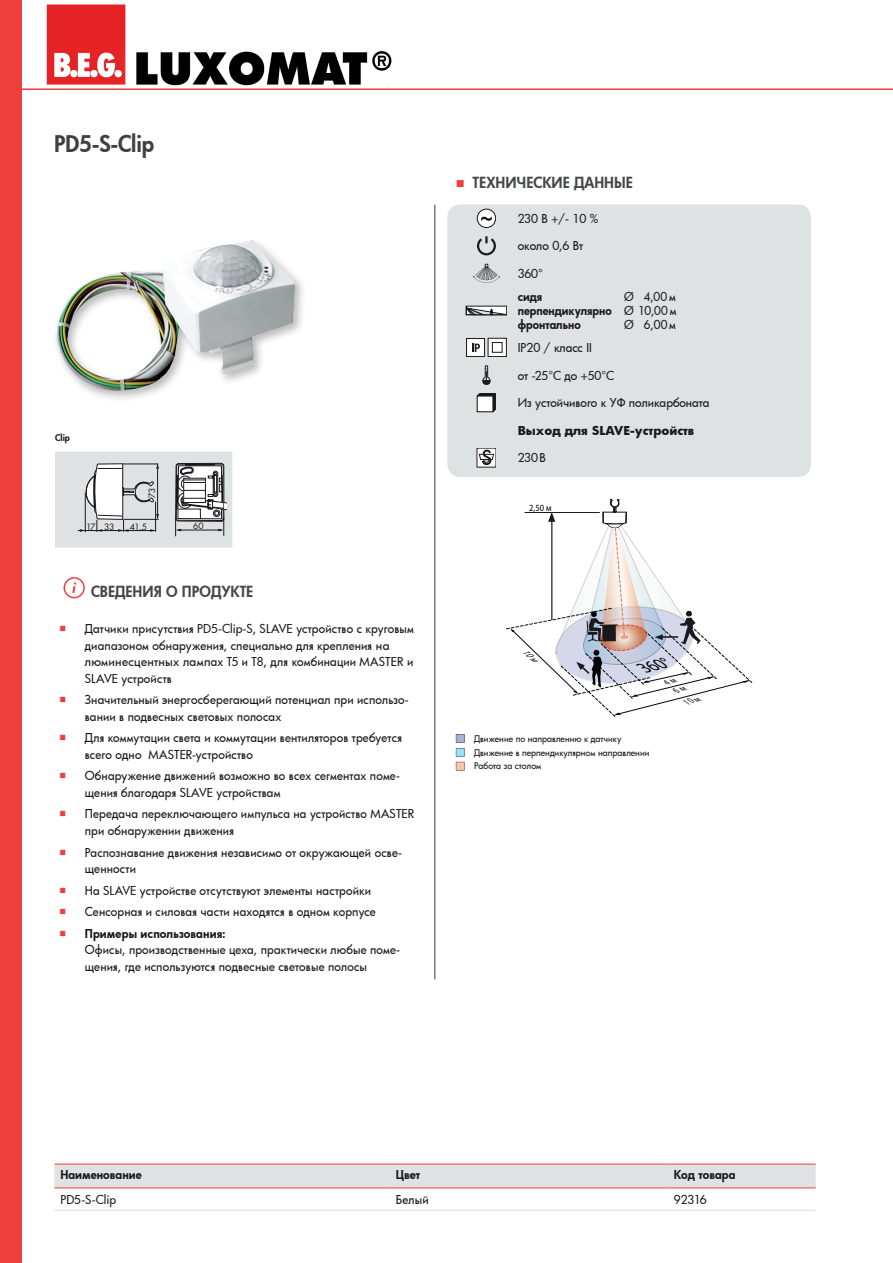
<style>
.page{position:relative;width:893px;height:1263px;background:#fff}
.page>*{position:absolute;margin:0;border:0;box-sizing:border-box;transform-origin:0 0}
.t1{font:800 22.5px "Futura";color:#404040}
.t2{font:italic 16.35px "Frutiger";color:#000004}
.t3{font:800 15px "Futura";color:#44484b}
.Absatzformat_3{font:500 12px/16.5px "Futura";letter-spacing:.015em;color:#19181c}
.t4{font:800 12px/14.4px "Futura";color:#19181c;text-align:justify}
.t5{font:700 12px "Futura";color:#19181c}
.t6{font:9.45px "Frutiger";color:#000004;scale:.9 1}
.t7{font:500 9px/13.8px "Futura";color:#19181c}
.t8{font:800 9px "Futura";color:#19181c}
.t9{font:8.55px "Futura";letter-spacing:-.035em;color:#19181c}
.s1{font-family:"Minion Pro";font-weight:400;font-size:18px;color:#ee3f3c}
.s2{font-weight:800}
.s3{color:#ee3f3c}
.s4{font-weight:500}
</style>
<div class="page">
<div style="left:0;top:0;width:21px;height:1263px;background:#ee3f3c"></div>
<hr style="left:5px;top:88px;width:888px;height:2px;background:#ee3f3c">
<div style="left:447px;top:205px;width:364px;height:272px;background:#dfe2e2;border-radius:13px"></div>
<div style="left:477px;top:209px;width:19px;height:19px;background:#fff;border-radius:50%"></div>
<div style="left:477px;top:209px;width:19px;height:19px;border:1px solid #19181c;border-radius:50%"></div>
<svg style="left:481px;top:216px;width:11px;height:5px"></svg>
<svg style="left:477px;top:236px;width:19px;height:19px"></svg>
<svg style="left:473px;top:264px;width:27px;height:19px"></svg>
<svg style="left:466px;top:306px;width:41px;height:9px"></svg>
<div style="left:466px;top:338px;width:19px;height:18px;background:#fff"></div>
<div style="left:466px;top:338px;width:19px;height:19px;border:1px solid #19181c"></div>
<svg style="left:472px;top:344px;width:8px;height:8px"></svg>
<svg style="left:490px;top:340px;width:15px;height:15px"></svg>
<div style="left:488px;top:338px;width:19px;height:19px;border:1px solid #19181c"></div>
<div style="left:492px;top:343px;width:10px;height:9px;background:#fff"></div>
<div style="left:492px;top:342px;width:10px;height:11px;border:1px solid #19181c"></div>
<svg style="left:483px;top:365px;width:7px;height:19px"></svg>
<svg style="left:477px;top:393px;width:19px;height:19px"></svg>
<div style="left:477px;top:396px;width:16px;height:16px;background:#fff"></div>
<div style="left:477px;top:396px;width:16px;height:16px;border:1px solid #19181c"></div>
<svg style="left:479px;top:449px;width:15px;height:16px"></svg>
<svg style="left:456px;top:734px;width:8px;height:22px"></svg>
<svg style="left:456px;top:762px;width:8px;height:8px"></svg>
<div style="left:51px;top:237px;width:256px;height:166px;background:#19181c;opacity:.3"></div>
<img style="left:55px;top:240px;width:241px;height:154px">
<svg style="left:55px;top:452px;width:177px;height:96px"></svg>
<div style="left:64px;top:577px;width:21px;height:21px;border:2px solid #ee3f3c;border-radius:50%"></div>
<svg style="left:72px;top:582px;width:4px;height:11px"></svg>
<svg style="left:54px;top:1165px;width:762px;height:45px"></svg>
<hr style="left:54px;top:1164px;width:336px;height:1px;background:#ee3f3c">
<hr style="left:390px;top:1164px;width:278px;height:1px;background:#ee3f3c">
<hr style="left:668px;top:1164px;width:148px;height:1px;background:#ee3f3c">
<hr style="left:54px;top:1187px;width:336px;height:1px;background:#ee3f3c">
<hr style="left:390px;top:1187px;width:278px;height:1px;background:#ee3f3c">
<hr style="left:668px;top:1187px;width:148px;height:1px;background:#ee3f3c">
<hr style="left:54px;top:1210px;width:336px;height:1px;background:#d7dadb">
<hr style="left:390px;top:1210px;width:278px;height:1px;background:#d7dadb">
<hr style="left:668px;top:1210px;width:148px;height:1px;background:#d7dadb">
<hr style="left:434px;top:205px;width:2px;height:774px;background:#767a7e">
<img style="left:46px;top:4px;width:346px;height:82px">
<svg style="left:506px;top:499px;width:246px;height:218px"></svg>
<p class="t1" style="left:54px;top:129px;width:102px">PD5-S-Clip</p>
<p class="t8" style="left:55px;top:432px;width:16px">Clip</p>
<p class="t9" style="left:146px;top:498px;width:12px;rotate:-90deg">73</p>
<p class="t9" style="left:86px;top:520px;width:30px">17 33</p>
<p class="t9" style="left:193px;top:520px;width:12px">60</p>
<p class="t9" style="left:130px;top:520px;width:18px">41,5</p>
<p class="t3" style="left:91px;top:582px;width:164px">СВЕДЕНИЯ О ПРОДУКТЕ</p>
<p class="Absatzformat_3" style="left:85px;top:620px;width:331px;text-indent:-26px"><span class="s1">■</span> Датчики присутствия PD5-Clip-S, SLAVE устройство с круговым диапазоном обнаружения, специально для крепления на люминесцентных лампах T5 и T8, для комбинации MASTER и SLAVE устройств</p>
<p class="Absatzformat_3" style="left:85px;top:691px;width:326px;text-indent:-26px"><span class="s1">■</span> Значительный энергосберегающий потенциал при использо&shy;вании в подвесных световых полосах</p>
<p class="Absatzformat_3" style="left:85px;top:729px;width:319px;text-indent:-26px"><span class="s1">■</span> Для коммутации света и коммутации вентиляторов требуется всего одно MASTER-устройство</p>
<p class="Absatzformat_3" style="left:85px;top:767px;width:317px;text-indent:-26px"><span class="s1">■</span> Обнаружение движений возможно во всех сегментах поме&shy;щения благодаря SLAVE устройствам</p>
<p class="Absatzformat_3" style="left:85px;top:805px;width:331px;text-indent:-26px"><span class="s1">■</span> Передача переключающего импульса на устройство MASTER при обнаружении движения</p>
<p class="Absatzformat_3" style="left:85px;top:843px;width:319px;text-indent:-26px"><span class="s1">■</span> Распознавание движения независимо от окружающей осве&shy;щенности</p>
<p class="Absatzformat_3" style="left:59px;top:882px;width:313px"><span class="s1">■</span> На SLAVE устройстве отсутствуют элементы настройки</p>
<p class="Absatzformat_3" style="left:59px;top:903px;width:318px"><span class="s1">■</span> Сенсорная и силовая части находятся в одном корпусе</p>
<p class="Absatzformat_3" style="left:85px;top:925px;width:317px;text-indent:-26px"><span class="s1">■</span> <span class="s2">Примеры использования:<br></span>Офисы, производственные цеха, практически любые поме&shy;щения, где используются подвесные световые полосы</p>
<p class="t3" style="left:456px;top:172px;width:179px"><span class="s3">■</span> ТЕХНИЧЕСКИЕ ДАННЫЕ</p>
<p class="Absatzformat_3" style="left:518px;top:210px;width:82px">230 В +/- 10 %</p>
<p class="Absatzformat_3" style="left:518px;top:238px;width:67px">около 0,6 Вт</p>
<p class="Absatzformat_3" style="left:518px;top:262px;width:27px;line-height:22.6px">360° <span class="s2">сидя</span></p>
<p class="t4" style="left:518px;top:289px;width:160px;text-indent:106px"><span class="s4">Ø 4,00 м </span>перпендикулярно <span class="s4">Ø 10,00 м </span>фронтально</p>
<p class="Absatzformat_3" style="left:624px;top:316px;width:53px">Ø 6,00 м</p>
<p class="Absatzformat_3" style="left:518px;top:339px;width:76px">IP20 / класс II</p>
<p class="Absatzformat_3" style="left:518px;top:367px;width:98px">от -25°C до +50°C</p>
<p class="Absatzformat_3" style="left:518px;top:394px;width:193px">Из устойчивого к УФ поликарбоната</p>
<p class="t5" style="left:518px;top:422px;width:178px">Выход для SLAVE-устройств</p>
<p class="Absatzformat_3" style="left:518px;top:449px;width:30px">230В</p>
<p class="t6" style="left:529px;top:502px;width:26px">2,50 м</p>
<p class="t2" style="left:642px;top:658px;width:32px;rotate:-15deg">360°</p>
<p class="t7" style="left:474px;top:731px;width:177px">Движение по направлению к датчику<br>Движение в перпендикулярном направлении<br>Работа за столом</p>
<p class="t4" style="left:60px;top:1167px;width:83px">Наименование</p>
<p class="t4" style="left:396px;top:1167px;width:26px">Цвет</p>
<p class="t4" style="left:674px;top:1167px;width:63px">Код товара</p>
<p class="Absatzformat_3" style="left:60px;top:1191px;width:57px">PD5-S-Clip</p>
<p class="Absatzformat_3" style="left:396px;top:1191px;width:34px">Белый</p>
<p class="Absatzformat_3" style="left:674px;top:1191px;width:35px">92316</p>
</div>
